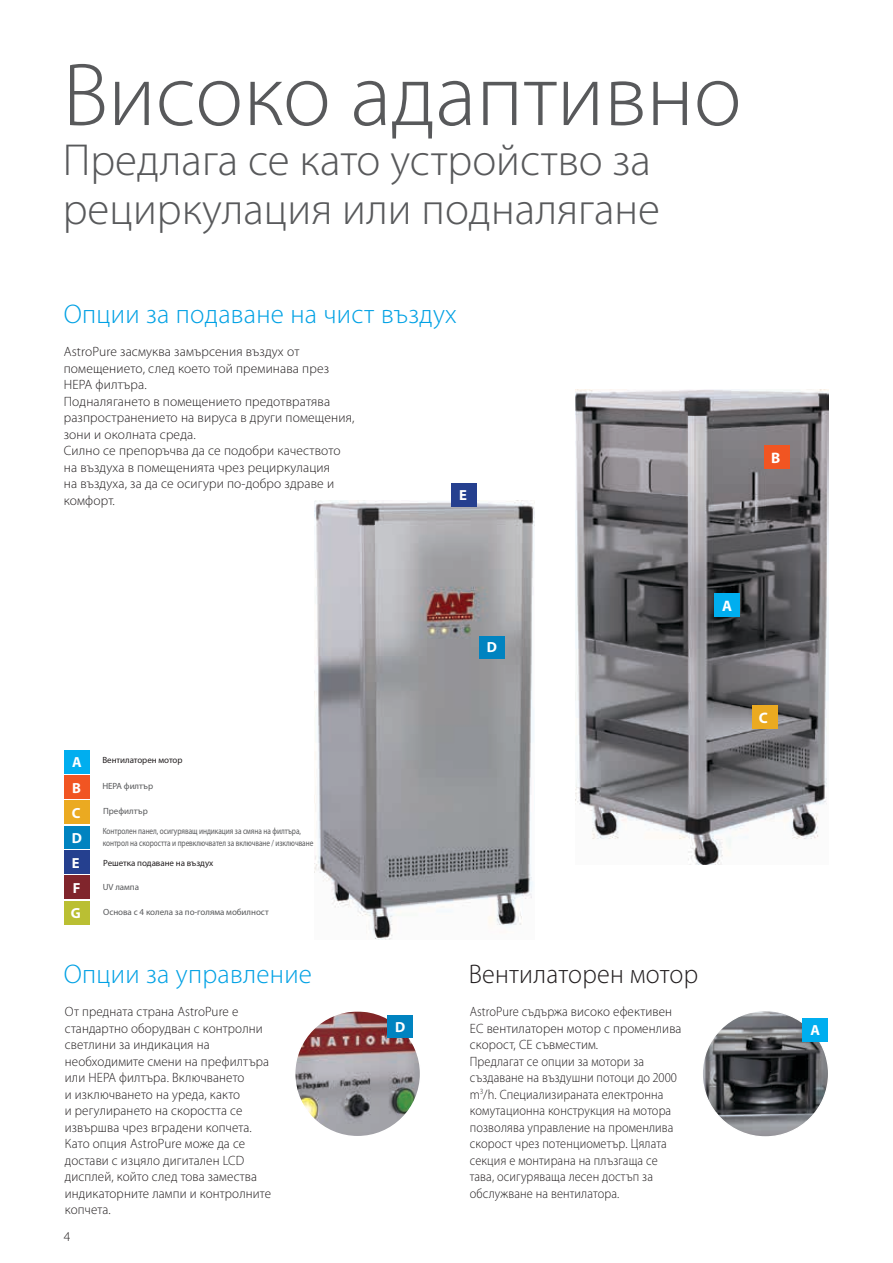
<style>
.page{position:relative;width:893px;height:1263px;background:#fff}
.page>*{position:absolute;margin:0;border:0;box-sizing:border-box;transform-origin:0 0}
.t1{font:300 90px "Myriad Pro";color:#58595b}
.t2{font:300 45px/49.5px "Myriad Pro";color:#58595b}
.t3{font:300 27px "Myriad Pro";letter-spacing:.01em;color:#00a1e4}
.t4{font:300 27px "Myriad Pro";letter-spacing:.01em;color:#231f20}
.t5{font:700 15.15px "Myriad Pro";color:#fff}
.t6{font:700 14.7px/25.2px "Myriad Pro";color:#fff}
.t7{font:300 13.5px/16.5px "Myriad Pro";letter-spacing:.01em;color:#231f20}
.t8{font:300 13.5px/16.5px "Myriad Pro";letter-spacing:.01em;color:#231f20;scale:.92 1}
.t9{font:9px/12px "Myriad Pro";letter-spacing:-.005em;color:#58595b;scale:.81 1}
.t10{font:9px "Myriad Pro";letter-spacing:-.005em;color:#58595b}
.t11{font:9px "Myriad Pro";letter-spacing:-.005em;color:#231f20}
</style>
<div class="page">
<img style="left:315px;top:501px;width:219px;height:438px">
<div style="left:451px;top:483px;width:26px;height:23px;background:#25408f"></div>
<div style="left:479px;top:636px;width:26px;height:23px;background:#0083c0"></div>
<img style="left:575px;top:390px;width:253px;height:474px">
<div style="left:752px;top:706px;width:26px;height:23px;background:#ebaa21"></div>
<div style="left:764px;top:445px;width:25px;height:23px;background:#f15522"></div>
<div style="left:714px;top:593px;width:25px;height:23px;background:#00aeef"></div>
<div style="left:64px;top:750px;width:25px;height:23px;background:#00aeef"></div>
<div style="left:64px;top:775px;width:25px;height:24px;background:#f15522"></div>
<div style="left:64px;top:800px;width:25px;height:23px;background:#ebaa21"></div>
<div style="left:64px;top:826px;width:25px;height:23px;background:#0083c0"></div>
<div style="left:64px;top:851px;width:25px;height:23px;background:#25408f"></div>
<div style="left:64px;top:876px;width:25px;height:23px;background:#80252c"></div>
<div style="left:64px;top:901px;width:25px;height:23px;background:#babf33"></div>
<img style="left:297px;top:1013px;width:121px;height:121px">
<div style="left:387px;top:1015px;width:25px;height:23px;background:#0083c0"></div>
<img style="left:702px;top:1010px;width:126px;height:127px;border-radius:63px">
<div style="left:802px;top:1018px;width:26px;height:23px;background:#00aeef"></div>
<h1 class="t1" style="left:63px;top:46px;width:680px">Високо адаптивно</h1>
<h2 class="t2" style="left:63px;top:136px;width:599px">Предлага се като устройство за рециркулация или подналягане</h2>
<h3 class="t3" style="left:64px;top:299px;width:395px">Опции за подаване на чист въздух</h3>
<p class="t7" style="left:64px;top:343px;width:292px">AstroPure засмуква замърсения въздух от помещението, след което той преминава през HEPA филтъра.<br>Подналягането в помещението предотвратява разпространението на вируса в други помещения, зони и околната среда.<br>Силно се препоръчва да се подобри качеството на въздуха в помещенията чрез рециркулация<br>на въздуха, за да се осигури по-добро здраве и комфорт.</p>
<p class="t6" style="left:459px;top:482px;width:9px">E</p>
<p class="t5" style="left:771px;top:448px;width:11px">B</p>
<p class="t6" style="left:487px;top:634px;width:12px">D</p>
<p class="t5" style="left:722px;top:596px;width:11px">A</p>
<p class="t6" style="left:71px;top:749px;width:13px">A<br>B<br>C<br>D<br>E<br>F<br>G</p>
<p class="t11" style="left:102px;top:754px;width:82px">Вентилаторен мотор</p>
<p class="t10" style="left:102px;top:781px;width:52px">HEPA филтър</p>
<p class="t10" style="left:103px;top:806px;width:46px">Префилтър</p>
<p class="t9" style="left:103px;top:825px;width:262px">Контролен панел, осигуряващ индикация за смяна на филтъра, контрол на скоростта и превключвател за включване / изключване</p>
<p class="t10" style="left:103px;top:882px;width:38px">UV лампа</p>
<p class="t10" style="left:103px;top:906px;width:167px">Основа с 4 колела за по-голяма мобилност</p>
<p class="t11" style="left:103px;top:857px;width:112px">Решетка подаване на въздух</p>
<h3 class="t3" style="left:64px;top:959px;width:250px">Опции за управление</h3>
<h3 class="t4" style="left:469px;top:959px;width:231px">Вентилаторен мотор</h3>
<p class="t5" style="left:759px;top:708px;width:11px">C</p>
<p class="t7" style="left:65px;top:1003px;width:208px">От предната страна AstroPure е стандартно оборудван с контролни светлини за индикация на необходимите смени на префилтъра или HEPA филтъра. Включването<br>и изключването на уреда, както<br>и регулирането на скоростта се извършва чрез вградени копчета.<br>Като опция AstroPure може да се достави с изцяло дигитален LCD дисплей, който след това замества индикаторните лампи и контролните копчета.</p>
<p class="t8" style="left:470px;top:1003px;width:232px">AstroPure съдържа високо ефективен EC вентилаторен мотор с променлива скорост, CE съвместим.<br>Предлагат се опции за мотори за създаване на въздушни потоци до 2000 m<sup>3</sup>/h. Специализираната електронна комутационна конструкция на мотора позволява управление на променлива скорост чрез потенциометър. Цялата секция е монтирана на плъзгаща се тава, осигуряваща лесен достъп за обслужване на вентилатора.</p>
<p class="t6" style="left:395px;top:1014px;width:12px">D</p>
<p class="t6" style="left:810px;top:1017px;width:11px">A</p>
<p class="t7" style="left:64px;top:1228px;width:8px">4</p>
</div>
